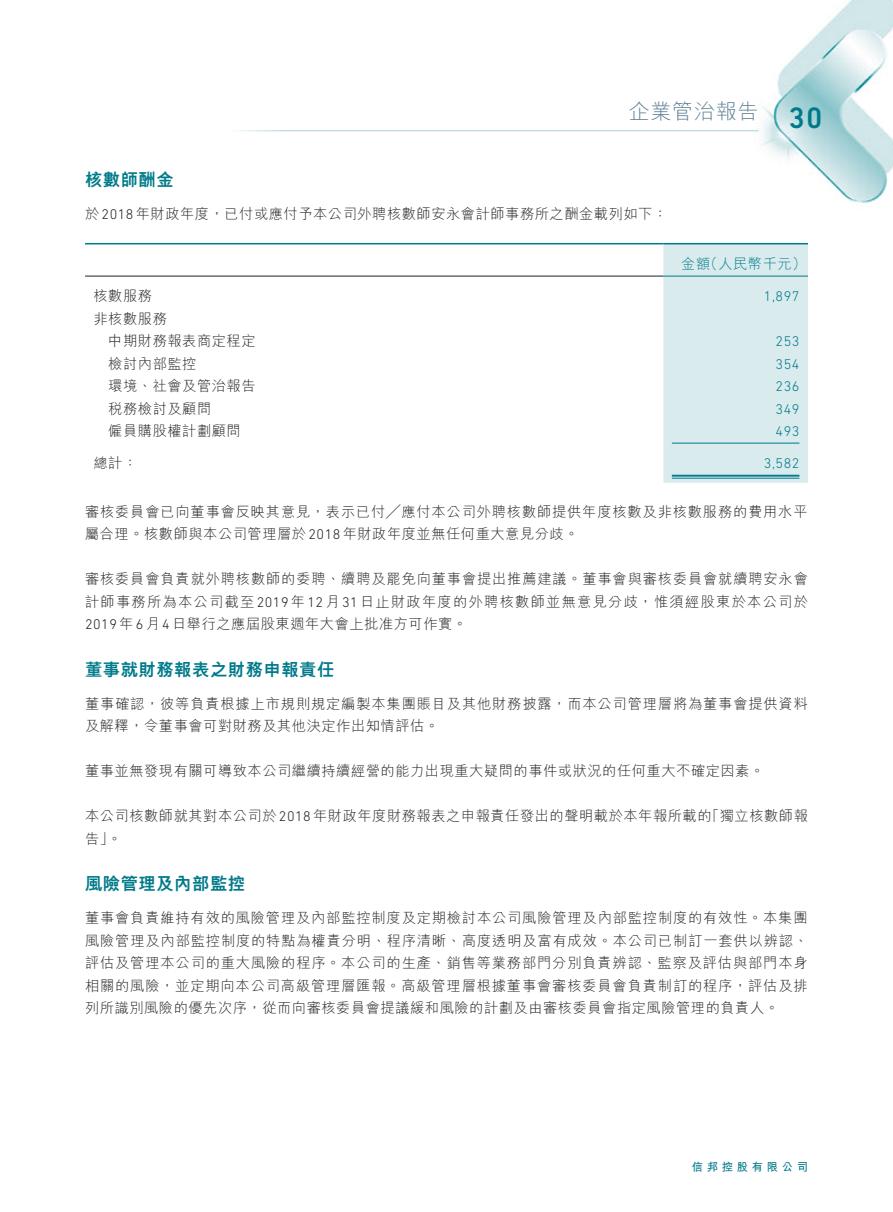
<style>
.page{position:relative;width:893px;height:1212px;background:#fff}
.page>*{position:absolute;margin:0;border:0;box-sizing:border-box;transform-origin:0 0}
.t1{font:500 30px "DIN Next LT Pro";color:#007a8a}
.t2{font:300 21px "M Hei HK";letter-spacing:.035em;color:#5b7f92}
._3__標題{font:800 17.25px "M Hei HK";letter-spacing:.035em;color:#007a8a}
._1__內文{font:300 14.25px/22.5px "M Hei HK";letter-spacing:.035em;color:#231f20;text-align:justify}
._1__內文-2{font:300 14.25px/22.5px "M Hei HK";letter-spacing:.06em;color:#231f20}
._1__內文-3{font:300 14.25px "DIN Next LT Pro";letter-spacing:.035em;color:#007a8a}
._1__內文-4{font:300 14.25px "M Hei HK";letter-spacing:.035em;color:#007a8a}
.t3{font:700 11.25px "M Hei HK";letter-spacing:.33em;color:#007a8a}
.s1{font-family:"DIN Next LT Pro"}
</style>
<div class="page">
<img style="left:720px;top:0;width:173px;height:243px">
<hr style="left:227px;top:130px;width:532px;height:1px;background:#b0d6db">
<div style="left:663px;top:244px;width:145px;height:239px;background:#d9ebed"></div>
<hr style="left:85px;top:243px;width:578px;height:1px;background:#007a8a">
<hr style="left:663px;top:243px;width:145px;height:1px;background:#007a8a">
<hr style="left:85px;top:276px;width:578px;height:1px;background:#231f20">
<hr style="left:663px;top:276px;width:145px;height:1px;background:#007a8a">
<hr style="left:672px;top:443px;width:127px;height:1px;background:#007a8a">
<hr style="left:672px;top:475px;width:127px;height:2px;background:#007a8a">
<hr style="left:672px;top:478px;width:127px;height:1px;background:#007a8a">
<h2 class="t2" style="left:629px;top:100px;width:131px">企業管治報告</h2>
<p class="_3__標題" style="left:85px;top:170px;width:90px">核數師酬金</p>
<p class="_1__內文" style="left:85px;top:202px;width:584px">於<span class="s1">2018</span>年財政年度，已付或應付予本公司外聘核數師安永會計師事務所之酬金載列如下：</p>
<h1 class="t1" style="left:788px;top:100px;width:36px">30</h1>
<p class="_1__內文-4" style="left:704px;top:257px;width:104px">（人民幣千元(</p>
<p class="_1__內文-4" style="left:681px;top:257px;width:31px">金額</p>
<p class="_1__內文" style="left:94px;top:285px;width:60px">核數服務</p>
<p class="_1__內文" style="left:94px;top:307px;width:75px">非核數服務</p>
<p class="_1__內文-3" style="left:764px;top:288px;width:37px">1,897</p>
<p class="_1__內文" style="left:108px;top:330px;width:149px">中期財務報表商定程定</p>
<p class="_1__內文-3" style="left:776px;top:333px;width:25px">253</p>
<p class="_1__內文" style="left:108px;top:352px;width:90px">檢討內部監控</p>
<p class="_1__內文-3" style="left:776px;top:356px;width:25px">354</p>
<p class="_1__內文" style="left:108px;top:375px;width:149px">環境、社會及管治報告</p>
<p class="_1__內文-3" style="left:776px;top:378px;width:25px">236</p>
<p class="_1__內文" style="left:108px;top:397px;width:104px">稅務檢討及顧問</p>
<p class="_1__內文-3" style="left:776px;top:401px;width:25px">349</p>
<p class="_1__內文" style="left:108px;top:420px;width:134px">僱員購股權計劃顧問</p>
<p class="_1__內文-3" style="left:776px;top:423px;width:25px">493</p>
<p class="_1__內文" style="left:94px;top:452px;width:45px">總計：</p>
<p class="_1__內文-2" style="left:85px;top:500px;width:724px">審核委員會已向董事會反映其意見，表示已付╱應付本公司外聘核數師提供年度核數及非核數服務的費用水平屬合理。核數師與本公司管理層於<span class="s1">2018</span>年財政年度並無任何重大意見分歧。</p>
<p class="_1__內文" style="left:85px;top:567px;width:724px">審核委員會負責就外聘核數師的委聘、續聘及罷免向董事會提出推薦建議。董事會與審核委員會就續聘安永會計師事務所為本公司截至<span class="s1">2019</span>年<span class="s1">12</span>月<span class="s1">31</span>日止財政年度的外聘核數師並無意見分歧，惟須經股東於本公司於<span class="s1">2019</span>年<span class="s1">6</span>月<span class="s1">4</span>日舉行之應屆股東週年大會上批准方可作實。</p>
<p class="_3__標題" style="left:85px;top:661px;width:251px">董事就財務報表之財務申報責任</p>
<p class="_1__內文-2" style="left:85px;top:692px;width:724px">董事確認，彼等負責根據上市規則規定編製本集團賬目及其他財務披露，而本公司管理層將為董事會提供資料及解釋，令董事會可對財務及其他決定作出知情評估。</p>
<p class="_1__內文" style="left:85px;top:760px;width:681px">董事並無發現有關可導致本公司繼續持續經營的能力出現重大疑問的事件或狀況的任何重大不確定因素。</p>
<p class="_1__內文" style="left:705px;top:805px;width:104px">「獨立核數師報</p>
<p class="_1__內文-3" style="left:764px;top:455px;width:37px">3,582</p>
<p class="_1__內文" style="left:85px;top:805px;width:628px">本公司核數師就其對本公司於<span class="s1">2018</span>年財政年度財務報表之申報責任發出的聲明載於本年報所載的告。「</p>
<p class="_3__標題" style="left:85px;top:875px;width:162px">風險管理及內部監控</p>
<p class="_1__內文" style="left:85px;top:907px;width:724px">董事會負責維持有效的風險管理及內部監控制度及定期檢討本公司風險管理及內部監控制度的有效性。本集團風險管理及內部監控制度的特點為權責分明、程序清晰、高度透明及富有成效。本公司已制訂一套供以辨認、評估及管理本公司的重大風險的程序。本公司的生產、銷售等業務部門分別負責辨認、監察及評估與部門本身相關的風險，並定期向本公司高級管理層匯報。高級管理層根據董事會審核委員會負責制訂的程序，評估及排列所識別風險的優先次序，從而向審核委員會提議緩和風險的計劃及由審核委員會指定風險管理的負責人。</p>
<p class="t3" style="left:692px;top:1159px;width:117px">信邦控股有限公司</p>
</div>
